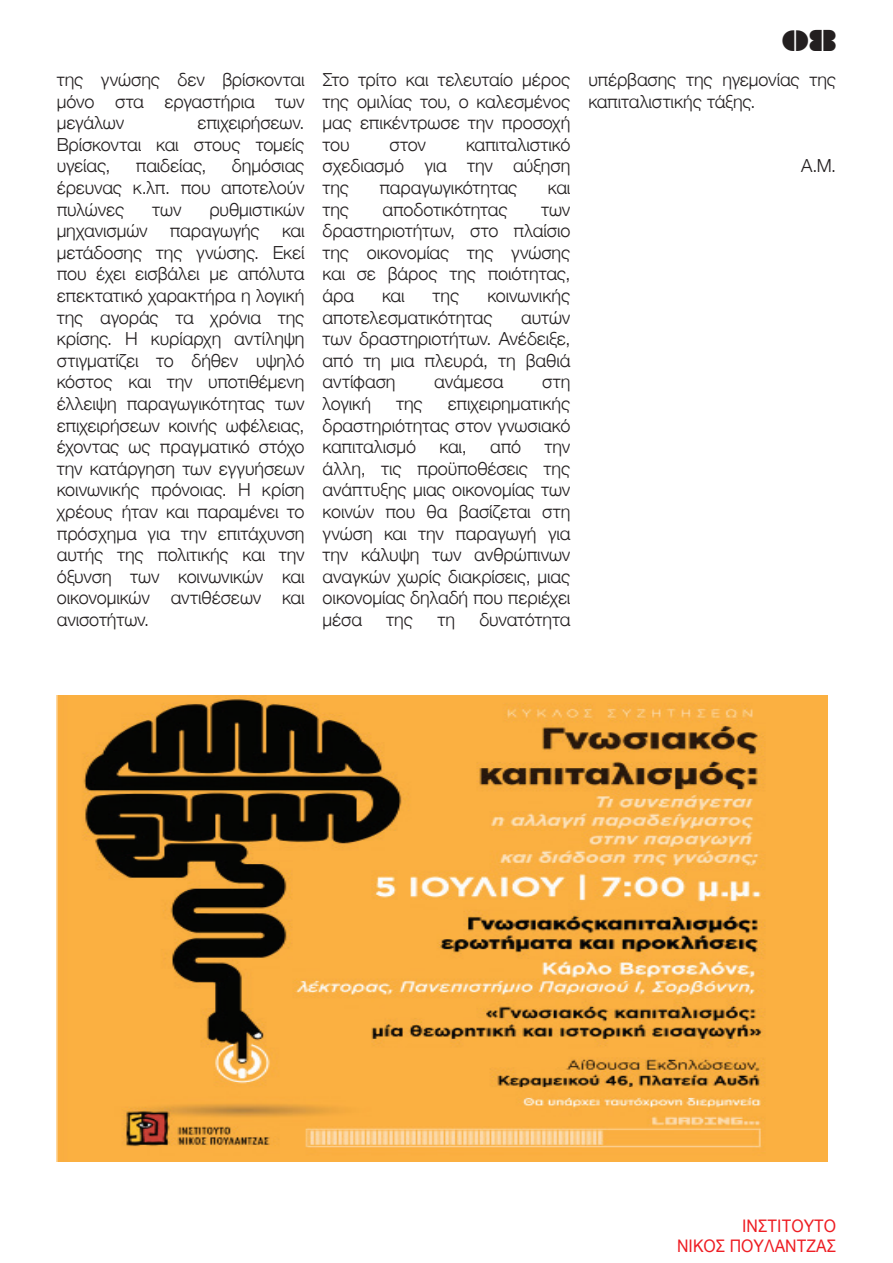
<style>
.page{position:relative;width:893px;height:1263px;background:#fff}
.page>*{position:absolute;margin:0;border:0;box-sizing:border-box;transform-origin:0 0}
.t1{font:27px "Braggadocio";color:#231f20}
.t2{font:300 18px/21.6px "Helvetica Neue";letter-spacing:-.005em;color:#231f20;text-align:justify}
.t3{font:17.4px/19.8px "Arial Unicode MS";color:#ee1d23;text-align:right;scale:.91 1}
</style>
<div class="page">
<img style="left:57px;top:695px;width:770px;height:467px">
<p class="t2" style="left:57px;top:67px;width:249px">της γνώσης δεν βρίσκονται μόνο στα εργαστήρια των μεγάλων</p>
<p class="t2" style="left:57px;top:111px;width:249px;text-indent:141px">επιχειρήσεων.<br>Βρίσκονται και στους τομείς υγείας,</p>
<p class="t2" style="left:57px;top:154px;width:249px;text-indent:175px">δημόσιας έρευνας κ.λπ. που αποτελούν πυλώνες</p>
<p class="t2" style="left:136px;top:154px;width:72px">παιδείας,</p>
<p class="t2" style="left:57px;top:197px;width:249px;text-indent:153px">ρυθμιστικών μηχανισμών παραγωγής και μετάδοσης της γνώσης. Εκεί που έχει εισβάλει με απόλυτα επεκτατικό χαρακτήρα η λογική της αγοράς τα χρόνια της κρίσης. Η κυρίαρχη αντίληψη στιγματίζει το δήθεν υψηλό κόστος και την υποτιθέμενη έλλειψη παραγωγικότητας των επιχειρήσεων κοινής ωφέλειας, έχοντας ως πραγματικό στόχο την κατάργηση των εγγυήσεων κοινωνικής πρόνοιας. Η κρίση χρέους ήταν και παραμένει το πρόσχημα για την επιτάχυνση αυτής της πολιτικής και την όξυνση των κοινωνικών και οικονομικών αντιθέσεων και ανισοτήτων.</p>
<p class="t2" style="left:152px;top:197px;width:31px">των</p>
<p class="t2" style="left:323px;top:67px;width:249px">Στο τρίτο και τελευταίο μέρος της ομιλίας του, ο καλεσμένος μας επικέντρωσε την προσοχή του</p>
<p class="t2" style="left:323px;top:132px;width:249px;text-indent:144px">καπιταλιστικό σχεδιασμό για την αύξηση της</p>
<p class="t2" style="left:390px;top:132px;width:38px">στον</p>
<p class="t2" style="left:379px;top:175px;width:140px">παραγωγικότητας</p>
<p class="t2" style="left:548px;top:175px;width:24px">και</p>
<p class="t2" style="left:323px;top:197px;width:28px">της</p>
<p class="t2" style="left:383px;top:197px;width:127px">αποδοτικότητας</p>
<p class="t2" style="left:323px;top:197px;width:249px;text-indent:219px">των δραστηριοτήτων, στο πλαίσιο της οικονομίας της γνώσης και σε βάρος της ποιότητας, άρα</p>
<p class="t2" style="left:323px;top:283px;width:249px;text-indent:165px">κοινωνικής αποτελεσματικότητας</p>
<p class="t2" style="left:382px;top:283px;width:24px">και</p>
<p class="t2" style="left:433px;top:283px;width:28px">της</p>
<p class="t2" style="left:323px;top:305px;width:249px;text-indent:199px">αυτών των δραστηριοτήτων. Ανέδειξε, από τη μια πλευρά, τη βαθιά αντίφαση</p>
<p class="t2" style="left:434px;top:370px;width:71px">ανάμεσα</p>
<p class="t2" style="left:542px;top:370px;width:30px">στη</p>
<p class="t2" style="left:323px;top:391px;width:50px">λογική</p>
<p class="t2" style="left:396px;top:391px;width:28px">της</p>
<p class="t2" style="left:323px;top:391px;width:249px;text-indent:125px">επιχειρηματικής δραστηριότητας στον γνωσιακό καπιταλισμό</p>
<p class="t2" style="left:439px;top:435px;width:29px">και,</p>
<p class="t2" style="left:490px;top:435px;width:32px">από</p>
<p class="t2" style="left:323px;top:435px;width:249px;text-indent:222px">την άλλη, τις προϋποθέσεις της ανάπτυξης μιας οικονομίας των κοινών που θα βασίζεται στη γνώση και την παραγωγή για την κάλυψη των ανθρώπινων αναγκών χωρίς διακρίσεις, μιας οικονομίας δηλαδή που περιέχει μέσα</p>
<p class="t2" style="left:386px;top:607px;width:28px">της</p>
<p class="t2" style="left:437px;top:607px;width:19px">τη</p>
<p class="t2" style="left:479px;top:607px;width:93px">δυνατότητα</p>
<h1 class="t1" style="left:781px;top:24px;width:56px">08</h1>
<p class="t2" style="left:588px;top:67px;width:249px">υπέρβασης της ηγεμονίας της καπιταλιστικής τάξης.</p>
<p class="t2" style="left:801px;top:154px;width:36px">Α.Μ.</p>
<p class="t3" style="left:677px;top:1216px;width:176px">ΙΝΣΤΙΤΟΥΤΟ<br>ΝΙΚΟΣ ΠΟΥΛΑΝΤΖΑΣ</p>
</div>
